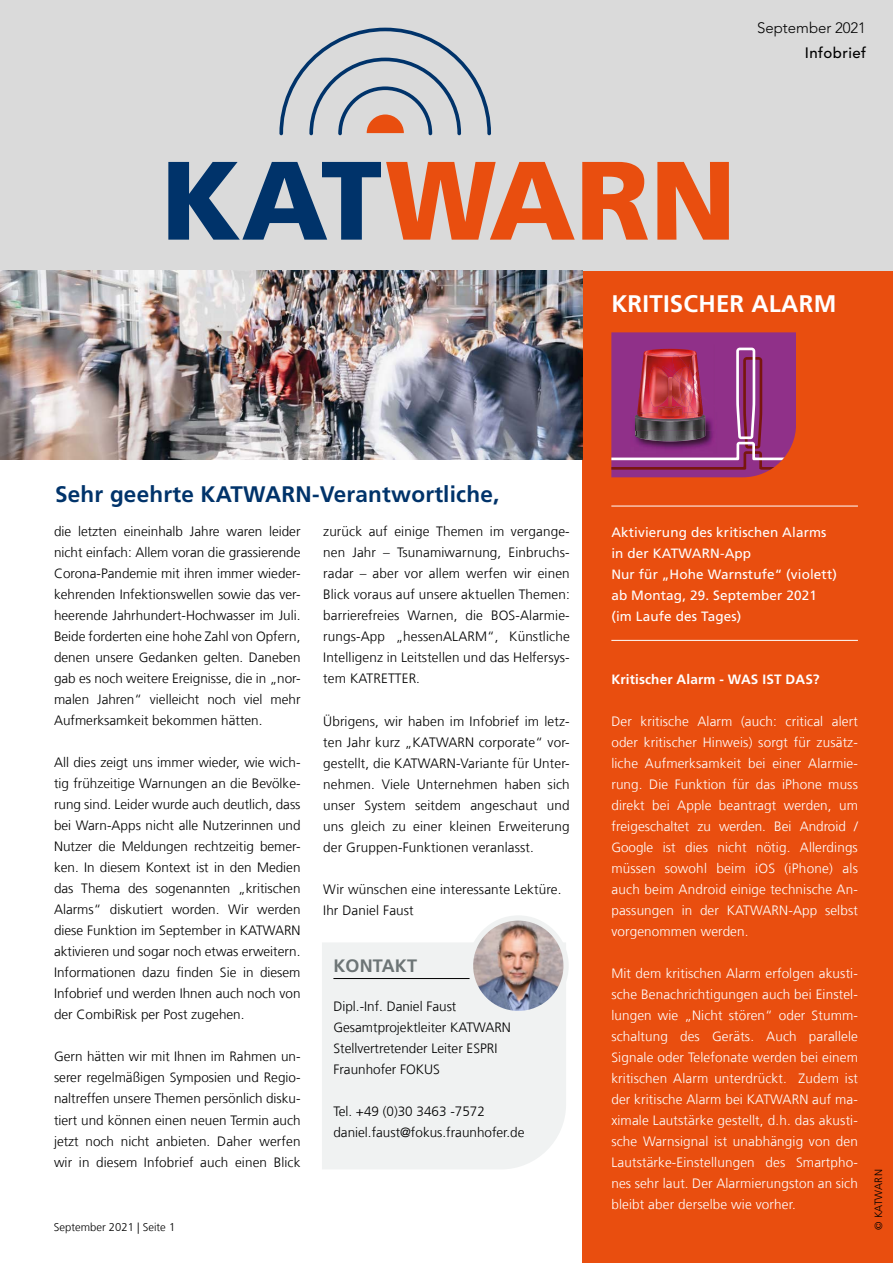
<style>
.page{position:relative;width:893px;height:1263px;background:#fff}
.page>*{position:absolute;margin:0;border:0;box-sizing:border-box;transform-origin:0 0}
.t1{font:700 24px "Frutiger LT Com";letter-spacing:.01em;color:#fff}
.t2{font:700 22.5px "Frutiger LT Com";letter-spacing:.01em;color:#00336a}
.t3{font:700 18px "Frutiger LT Com";letter-spacing:.01em;color:#6d7576}
.t4{font:300 15px "Avenir LT Std";color:#000}
.t5{font:500 15px "Avenir LT Std";letter-spacing:.025em;color:#000}
.t6{font:300 13.5px/21px "Frutiger LT Com";color:#000;text-align:justify}
.t7{font:300 13.5px/21px "Frutiger LT Com";letter-spacing:.01em;color:#fff;text-align:justify}
.t8{font:13.5px/21px "Frutiger LT Com";letter-spacing:.01em;color:#fff}
.t9{font:700 13.5px "Frutiger LT Com";letter-spacing:.01em;color:#fff}
.t10{font:300 11.25px "Frutiger LT Com";color:#000}
.t11{font:300 10.5px "Frutiger LT Com";letter-spacing:.025em;color:#000}
</style>
<div class="page">
<div style="left:583px;top:270px;width:310px;height:993px;background:#e94e0f"></div>
<div style="left:0;top:0;width:893px;height:270px;background:#dadada"></div>
<svg style="left:168px;top:162px;width:407px;height:78px"></svg>
<svg style="left:582px;top:162px;width:66px;height:78px"></svg>
<svg style="left:657px;top:162px;width:72px;height:78px"></svg>
<svg style="left:279px;top:28px;width:212px;height:107px"></svg>
<div style="left:322px;top:943px;width:244px;height:226px;background:#f0f2f2"></div>
<hr style="left:333px;top:978px;width:233px;height:1px;background:#000">
<img style="left:471px;top:921px;width:95px;height:92px">
<div style="left:468px;top:915px;width:101px;height:101px;border:5px solid #f0f2f2;border-radius:50%"></div>
<img style="left:0;top:270px;width:583px;height:189px">
<img style="left:611px;top:332px;width:185px;height:145px">
<hr style="left:611px;top:506px;width:247px;height:1px;background:#fff">
<hr style="left:611px;top:640px;width:247px;height:1px;background:#fff">
<p class="t4" style="left:757px;top:19px;width:110px">September 2021</p>
<p class="t5" style="left:805px;top:44px;width:63px">Infobrief</p>
<h1 class="t1" style="left:611px;top:290px;width:226px">KRITISCHER ALARM</h1>
<h2 class="t2" style="left:55px;top:481px;width:446px">Sehr geehrte KATWARN-Verantwortliche,</h2>
<p class="t6" style="left:54px;top:521px;width:248px">die letzten eineinhalb Jahre waren leider nicht einfach: Allem voran die grassierende Corona-Pandemie mit ihren immer wieder&shy;kehrenden Infektionswellen sowie das ver&shy;heerende Jahrhundert-Hochwasser im Juli.<br>Beide forderten eine hohe Zahl von Opfern, denen unsere Gedanken gelten. Daneben gab es noch weitere Ereignisse, die in „nor&shy;malen Jahren“ vielleicht noch viel mehr Aufmerksamkeit bekommen hätten.</p>
<p class="t6" style="left:54px;top:752px;width:248px">All dies zeigt uns immer wieder, wie wich&shy;tig frühzeitige Warnungen an die Bevölke&shy;rung sind. Leider wurde auch deutlich, dass bei Warn-Apps nicht alle Nutzerinnen und Nutzer die Meldungen rechtzeitig bemer&shy;ken. In diesem Kontext ist in den Medien das Thema des sogenannten „kritischen Alarms“ diskutiert worden. Wir werden diese Funktion im September in KATWARN aktivieren und sogar noch etwas erweitern.<br>Informationen dazu finden Sie in diesem Infobrief und werden Ihnen auch noch von der CombiRisk per Post zugehen.</p>
<p class="t6" style="left:54px;top:1046px;width:248px">Gern hätten wir mit Ihnen im Rahmen un&shy;serer regelmäßigen Symposien und Regio&shy;naltreffen unsere Themen persönlich disku&shy;tiert und können einen neuen Termin auch jetzt noch nicht anbieten. Daher werfen wir in diesem Infobrief auch einen Blick</p>
<p class="t10" style="left:54px;top:1221px;width:123px">September 2021 | Seite 1</p>
<p class="t6" style="left:323px;top:521px;width:248px">zurück auf einige Themen im vergange&shy;nen Jahr – Tsunamiwarnung, Einbruchs&shy;radar – aber vor allem werfen wir einen Blick voraus auf unsere aktuellen Themen: barrierefreies Warnen, die BOS-Alarmie&shy;rungs-App „hessenALARM“, Künstliche Intelligenz in Leitstellen und das Helfersys&shy;tem KATRETTER.</p>
<p class="t6" style="left:323px;top:710px;width:248px">Übrigens, wir haben im Infobrief im letz&shy;ten Jahr kurz „KATWARN corporate“ vor&shy;gestellt, die KATWARN-Variante für Unter&shy;nehmen. Viele Unternehmen haben sich unser System seitdem angeschaut und uns gleich zu einer kleinen Erweiterung der Gruppen-Funktionen veranlasst.</p>
<p class="t6" style="left:323px;top:878px;width:240px">Wir wünschen eine interessante Lektüre.<br>Ihr Daniel Faust</p>
<h3 class="t3" style="left:333px;top:956px;width:85px">KONTAKT</h3>
<p class="t6" style="left:333px;top:996px;width:179px;text-align:left">Dipl.-Inf. Daniel Faust<br>Gesamtprojektleiter KATWARN<br>Stellvertretender Leiter ESPRI<br>Fraunhofer FOKUS</p>
<p class="t6" style="left:333px;top:1101px;width:193px">Tel. +49 (0)30 3463 -7572 daniel.faust@fokus.fraunhofer.de</p>
<p class="t8" style="left:611px;top:521px;width:227px">Aktivierung des kritischen Alarms in der KATWARN-App<br>Nur für „Hohe Warnstufe“ (violett) ab Montag, 29. September 2021 (im Laufe des Tages)</p>
<p class="t9" style="left:611px;top:671px;width:210px">Kritischer Alarm - WAS IST DAS?</p>
<p class="t7" style="left:611px;top:710px;width:248px">Der kritische Alarm (auch: critical alert oder kritischer Hinweis) sorgt für zusätz&shy;liche Aufmerksamkeit bei einer Alarmie&shy;rung. Die Funktion für das iPhone muss direkt bei Apple beantragt werden, um freigeschaltet zu werden. Bei Android / Google ist dies nicht nötig. Allerdings müssen sowohl beim iOS (iPhone) als auch beim Android einige technische An&shy;passungen in der KATWARN-App selbst vorgenommen werden.</p>
<p class="t7" style="left:611px;top:962px;width:248px">Mit dem kritischen Alarm erfolgen akusti&shy;sche Benachrichtigungen auch bei Einstel&shy;lungen wie „Nicht stören“ oder Stumm&shy;schaltung des Geräts. Auch parallele Signale oder Telefonate werden bei einem kritischen Alarm unterdrückt. Zudem ist der kritische Alarm bei KATWARN auf ma&shy;ximale Lautstärke gestellt, d.h. das akusti&shy;sche Warnsignal ist unabhängig von den Lautstärke-Einstellungen des Smartpho&shy;nes sehr laut. Der Alarmierungston an sich bleibt aber derselbe wie vorher.</p>
<p class="t11" style="left:872px;top:1230px;width:62px;rotate:-90deg">© KATWARN</p>
</div>
